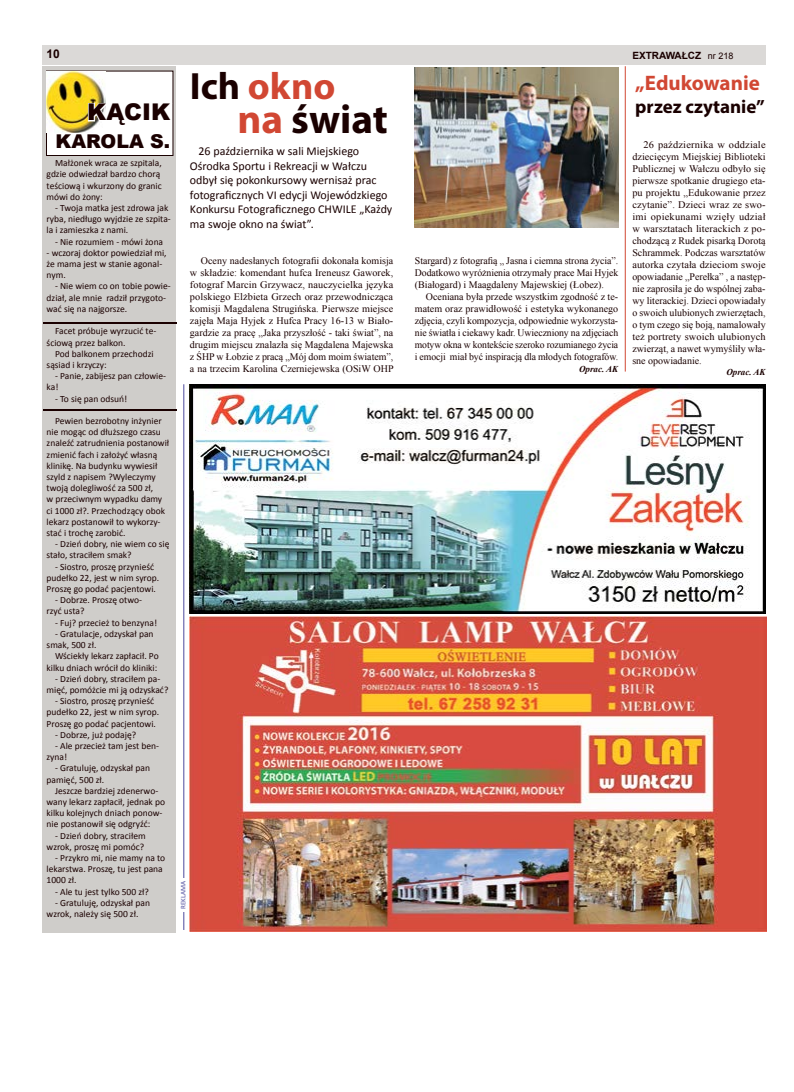
<style>
.page{position:relative;width:794px;height:1092px;background:#fff}
.page>*{position:absolute;margin:0;border:0;box-sizing:border-box;transform-origin:0 0}
.t1{font:700 41px "Myriad Pro";color:#1a0000}
.t2{font:700 38.1px "Myriad Pro";color:#d14733}
.t3{font:900 23px "Arial";color:#1a0000}
.t4{font:700 21px "Myriad Pro";color:#d14733}
.t5{font:700 19px "Myriad Pro";color:#1a0000}
.t6{font:900 19px "Arial";color:#1a0000}
.t7{font:12px/14.4px "Calibri";color:#1a0000}
.t8{font:700 12px "Arial";color:#1a0000}
.t9{font:10px/12px "Times New Roman";color:#1a0000;text-align:justify}
.t10{font:10px/12px "Times New Roman";color:#1a0000;text-align:justify;scale:1.04 1}
.t11{font:700 10px "Arial";color:#1a0000}
.t12{font:9.5px/11.2px "Calibri";color:#1a0000}
.t13{font:italic 700 9px "Times New Roman";color:#1a0000}
.t14{font:7px "Calibri";color:#4d4a9d}
.s1{font-weight:400;font-size:9px}
.s2{color:#1a0000}
.s3{color:#d14733}
</style>
<div class="page">
<div style="left:43px;top:45px;width:722px;height:19px;background:#dbd9d7"></div>
<div style="left:42px;top:66px;width:133px;height:866px;background:#cfcdca"></div>
<hr style="left:43px;top:322px;width:133px;height:1px;background:#1a0000">
<hr style="left:43px;top:409px;width:133px;height:1px;background:#1a0000">
<div style="left:46px;top:71px;width:127px;height:84px;background:#fff"></div>
<div style="left:46px;top:71px;width:127px;height:85px;border:1px solid #1a0000"></div>
<hr style="left:183px;top:384px;width:1px;height:545px;background:#4d4a9d">
<div style="left:179px;top:878px;width:7px;height:33px;background:#fff"></div>
<img style="left:190px;top:384px;width:575px;height:229px">
<img style="left:190px;top:616px;width:576px;height:315px">
<img style="left:46px;top:72px;width:59px;height:60px">
<svg style="left:55px;top:101px;width:119px;height:50px"></svg>
<img style="left:415px;top:68px;width:203px;height:159px">
<hr style="left:625px;top:66px;width:1px;height:305px;background:#d14733">
<p class="t8" style="left:46px;top:46px;width:15px">10</p>
<p class="t11" style="left:632px;top:49px;width:103px">EXTRAWAŁCZ <span class="s1">nr 218</span></p>
<h2 class="t2" style="left:190px;top:61px;width:147px"><span class="s2">Ich</span> okno</h2>
<h3 class="t4" style="left:635px;top:69px;width:126px">„Edukowanie</h3>
<h3 class="t5" style="left:635px;top:94px;width:131px">przez czytanie”</h3>
<h3 class="t3" style="left:87px;top:96px;width:85px">KĄCIK</h3>
<h3 class="t6" style="left:56px;top:127px;width:116px">KAROLA S.</h3>
<p class="t10" style="left:632px;top:138px;width:130px;text-indent:11px">26 października w oddziale dziecięcym Miejskiej Biblioteki Publicznej w Wałczu odbyło się pierwsze spotkanie drugiego eta&shy;pu projektu „Edukowanie przez czytanie”. Dzieci wraz ze swo&shy;imi opiekunami wzięły udział w warsztatach literackich z po&shy;chodzącą z Rudek pisarką Dorotą Schrammek. Podczas warsztatów autorka czytała dzieciom swoje opowiadanie „Perełka” , a następ&shy;nie zaprosiła je do wspólnej zaba&shy;wy literackiej. Dzieci opowiadały o swoich ulubionych zwierzętach, o tym czego się boją, namalowały też portrety swoich ulubionych zwierząt, a nawet wymyśliły wła&shy;sne opowiadanie.</p>
<p class="t13" style="left:726px;top:365px;width:41px">Oprac. AK</p>
<h1 class="t1" style="left:237px;top:92px;width:152px"><span class="s3">na</span> świat</h1>
<p class="t7" style="left:190px;top:144px;width:204px;text-indent:9px">26 października w sali Miejskiego Ośrodka Sportu i Rekreacji w Wałczu odbył się pokonkursowy wernisaż prac fotograficznych VI edycji Wojewódzkiego Konkursu Fotograficznego CHWILE „Każdy ma swoje okno na świat”.</p>
<p class="t12" style="left:47px;top:157px;width:117px;text-indent:9px">Małżonek wraca ze szpitala, gdzie odwiedzał bardzo chorą teściową i wkurzony do granic mówi do żony:</p>
<p class="t12" style="left:47px;top:202px;width:126px;text-indent:9px">- Twoja matka jest zdrowa jak ryba, niedługo wyjdzie ze szpita&shy;la i zamieszka z nami.</p>
<p class="t12" style="left:55px;top:236px;width:110px">- Nie rozumiem - mówi żona</p>
<p class="t12" style="left:47px;top:247px;width:122px">- wczoraj doktor powiedział mi, że mama jest w stanie agonal&shy;nym.</p>
<p class="t12" style="left:47px;top:281px;width:126px;text-indent:9px">- Nie wiem co on tobie powie&shy;dział, ale mnie radził przygoto&shy;wać się na najgorsze.</p>
<p class="t12" style="left:47px;top:325px;width:111px;text-indent:9px">Facet próbuje wyrzucić te&shy;ściową przez balkon.</p>
<p class="t12" style="left:47px;top:348px;width:109px;text-indent:9px">Pod balkonem przechodzi sąsiad i krzyczy:</p>
<p class="t12" style="left:47px;top:370px;width:121px;text-indent:9px">- Panie, zabijesz pan człowie&shy;ka!</p>
<p class="t12" style="left:55px;top:393px;width:74px">- To się pan odsuń!</p>
<p class="t12" style="left:47px;top:415px;width:124px;text-indent:9px">Pewien bezrobotny inżynier nie mogąc od dłuższego czasu znaleźć zatrudnienia postanowił zmienić fach i założyć własną klinikę. Na budynku wywiesił szyld z napisem ?Wyleczymy twoją dolegliwość za 500 zł,<br>w przeciwnym wypadku damy ci 1000 zł?. Przechodzący obok lekarz postanowił to wykorzy&shy;stać i trochę zarobić.</p>
<p class="t12" style="left:47px;top:538px;width:124px;text-indent:9px">- Dzień dobry, nie wiem co się stało, straciłem smak?</p>
<p class="t12" style="left:47px;top:561px;width:114px;text-align:center">- Siostro, proszę przynieść pudełko 22, jest w nim syrop.<br>Proszę go podać pacjentowi.</p>
<p class="t12" style="left:47px;top:594px;width:97px;text-indent:9px">- Dobrze. Proszę otwo&shy;rzyć usta?</p>
<p class="t12" style="left:55px;top:617px;width:104px">- Fuj? przecież to benzyna!</p>
<p class="t12" style="left:47px;top:628px;width:108px;text-indent:9px">- Gratulacje, odzyskał pan smak, 500 zł.</p>
<p class="t12" style="left:47px;top:650px;width:114px;text-align:right">Wściekły lekarz zapłacił. Po kilku dniach wrócił do kliniki:</p>
<p class="t12" style="left:47px;top:673px;width:123px;text-align:center">- Dzień dobry, straciłem pa&shy;mięć, pomóżcie mi ją odzyskać?</p>
<p class="t12" style="left:47px;top:695px;width:114px;text-align:center">- Siostro, proszę przynieść pudełko 22, jest w nim syrop.<br>Proszę go podać pacjentowi.</p>
<p class="t12" style="left:55px;top:729px;width:83px">- Dobrze, już podaję?</p>
<p class="t12" style="left:47px;top:740px;width:114px;text-indent:9px">- Ale przecież tam jest ben&shy;zyna!</p>
<p class="t12" style="left:47px;top:762px;width:105px;text-indent:9px">- Gratuluję, odzyskał pan pamięć, 500 zł.</p>
<p class="t12" style="left:47px;top:785px;width:120px;text-indent:9px">Jeszcze bardziej zdenerwo&shy;wany lekarz zapłacił, jednak po kilku kolejnych dniach ponow&shy;nie postanowił się odgryźć:</p>
<p class="t12" style="left:47px;top:829px;width:101px;text-align:right">- Dzień dobry, straciłem wzrok, proszę mi pomóc?</p>
<p class="t12" style="left:47px;top:852px;width:120px;text-indent:9px">- Przykro mi, nie mamy na to lekarstwa. Proszę, tu jest pana<br>1000 zł.</p>
<p class="t12" style="left:55px;top:885px;width:95px">- Ale tu jest tylko 500 zł?</p>
<p class="t12" style="left:47px;top:897px;width:105px;text-indent:9px">- Gratuluję, odzyskał pan wzrok, należy się 500 zł.</p>
<p class="t9" style="left:190px;top:254px;width:205px;text-indent:11px">Oceny nadesłanych fotografii dokonała komisja w składzie: komendant hufca Ireneusz Gaworek, fotograf Marcin Grzywacz, nauczycielka języka polskiego Elżbieta Grzech oraz przewodnicząca komisji Magdalena Strugińska. Pierwsze miejsce zajęła Maja Hyjek z Hufca Pracy 16-13 w Biało&shy;gardzie za pracę „Jaka przyszłość - taki świat”, na drugim miejscu znalazła się Magdalena Majewska z ŚHP w Łobzie z pracą „Mój dom moim światem”, a na trzecim Karolina Czerniejewska (OSiW OHP</p>
<p class="t9" style="left:415px;top:254px;width:205px">Stargard) z fotografią „ Jasna i ciemna strona życia”.<br>Dodatkowo wyróżnienia otrzymały prace Mai Hyjek (Białogard) i Maagdaleny Majewskiej (Łobez).</p>
<p class="t9" style="left:415px;top:290px;width:205px;text-indent:11px">Oceniana była przede wszystkim zgodność z te&shy;matem oraz prawidłowość i estetyka wykonanego zdjęcia, czyli kompozycja, odpowiednie wykorzysta&shy;nie światła i ciekawy kadr. Uwieczniony na zdjęciach motyw okna w kontekście szeroko rozumianego życia i emocji miał być inspiracją dla młodych fotografów.</p>
<p class="t13" style="left:579px;top:363px;width:41px">Oprac. AK</p>
<p class="t14" style="left:179px;top:909px;width:29px;rotate:-90deg">REKLAMA</p>
</div>
